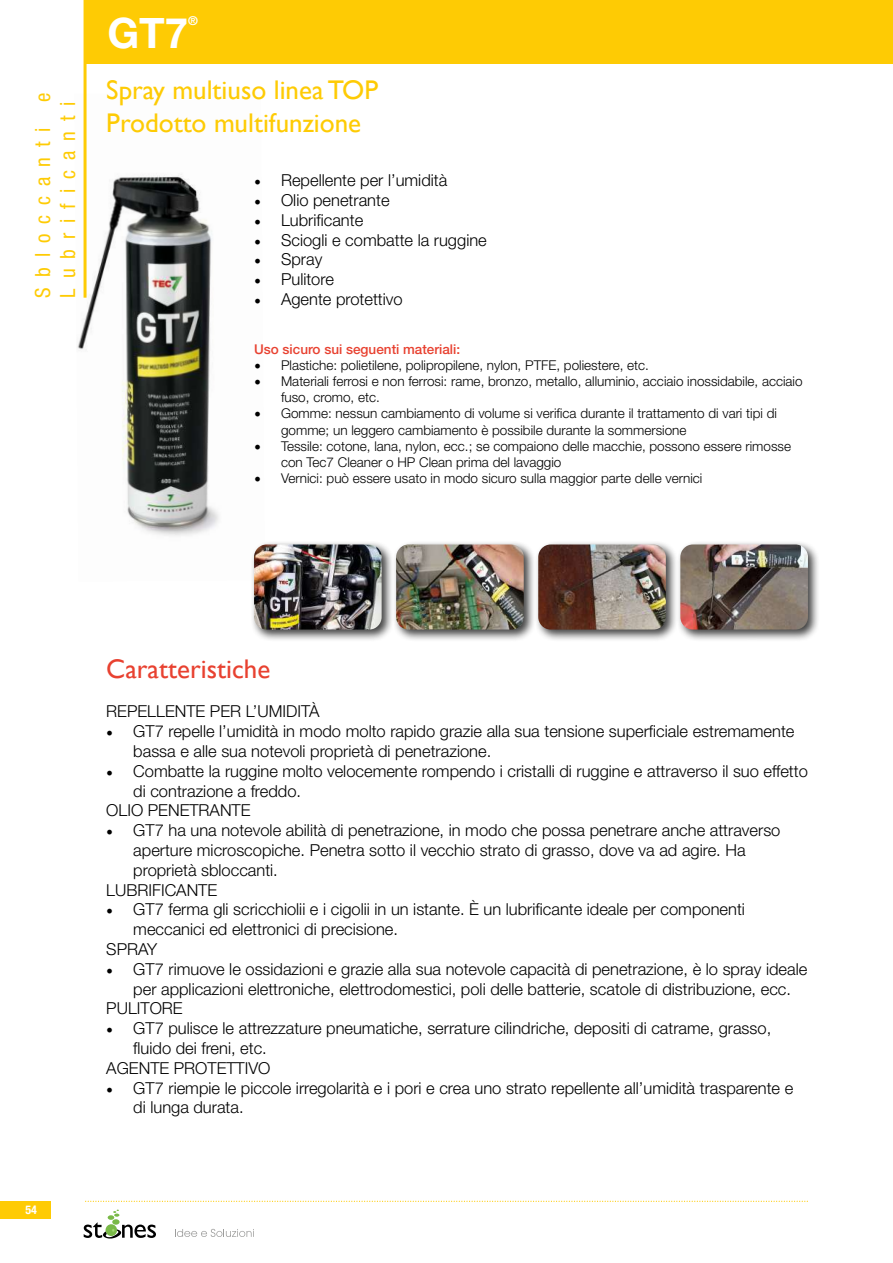
<style>
.page{position:relative;width:893px;height:1263px;background:#fff}
.page>*{position:absolute;margin:0;border:0;box-sizing:border-box;transform-origin:0 0}
.t1{font:700 42px "Helvetica Neue LT Std";color:#fff}
.t2{font:27px/32.4px "Gill Sans";color:#fecb04}
.t3{font:27px "Gill Sans";color:#e84130}
.t4{font:condensed 21px/25.2px "Helvetica Neue LT Std";letter-spacing:.475em;color:#fecb04}
.t5{font:300 16.5px/19.8px "Helvetica Neue LT Std";color:#000}
.t6{font:300 13.5px/16.2px "Helvetica Neue LT Std";color:#000}
.t7{font:500 13.5px "Helvetica Neue LT Std";color:#e84130}
.t8{font:700 12.3px "Helvetica Neue LT Std";color:#fff}
.t9{font:700 condensed 12px "Helvetica Neue LT Std";color:#fff}
.s1{font-family:"Minion Pro";font-weight:400;font-size:18px}
</style>
<div class="page">
<div style="left:0;top:1201px;width:51px;height:17px;background:#fecb04"></div>
<svg style="left:86px;top:1201px;width:722px;height:1px"></svg>
<svg style="left:84px;top:1209px;width:72px;height:29px"></svg>
<svg style="left:175px;top:1229px;width:79px;height:8px"></svg>
<img style="left:77px;top:92px;width:142px;height:444px">
<div style="left:85px;top:0;width:808px;height:64px;background:#fecb04"></div>
<hr style="left:84px;top:0;width:3px;height:298px;background:#fecb04">
<div style="left:250px;top:541px;width:144px;height:101px;background:#000;opacity:.75"></div>
<img style="left:254px;top:544px;width:128px;height:85px">
<div style="left:392px;top:541px;width:144px;height:101px;background:#000;opacity:.75"></div>
<img style="left:396px;top:544px;width:128px;height:85px">
<div style="left:534px;top:541px;width:144px;height:101px;background:#000;opacity:.75"></div>
<img style="left:538px;top:544px;width:128px;height:85px">
<div style="left:676px;top:541px;width:144px;height:101px;background:#000;opacity:.75"></div>
<img style="left:680px;top:544px;width:128px;height:85px">
<p class="t4" style="left:30px;top:298px;width:206px;rotate:-90deg">Sbloccanti e<br>Lubrificanti</p>
<h1 class="t1" style="left:107px;top:7px;width:82px">GT7</h1>
<p class="t8" style="left:188px;top:13px;width:11px">®</p>
<h2 class="t2" style="left:106px;top:75px;width:273px">Spray multiuso linea TOP<br>Prodotto multifunzione</h2>
<p class="t5" style="left:254px;top:170px;width:195px"><span class="s1">•</span> Repellente per l’umidità</p>
<p class="t5" style="left:254px;top:190px;width:137px"><span class="s1">•</span> Olio penetrante</p>
<p class="t5" style="left:254px;top:210px;width:111px"><span class="s1">•</span> Lubrificante</p>
<p class="t5" style="left:254px;top:229px;width:234px"><span class="s1">•</span> Sciogli e combatte la ruggine</p>
<p class="t5" style="left:254px;top:249px;width:70px"><span class="s1">•</span> Spray</p>
<p class="t5" style="left:254px;top:269px;width:81px"><span class="s1">•</span> Pulitore</p>
<p class="t5" style="left:254px;top:289px;width:150px"><span class="s1">•</span> Agente protettivo</p>
<p class="t7" style="left:254px;top:341px;width:208px">Uso sicuro sui seguenti materiali:</p>
<p class="t6" style="left:254px;top:357px;width:396px"><span class="s1">•</span> Plastiche: polietilene, polipropilene, nylon, PTFE, poliestere, etc.</p>
<p class="t6" style="left:281px;top:373px;width:523px;text-indent:-27px"><span class="s1">•</span> Materiali ferrosi e non ferrosi: rame, bronzo, metallo, alluminio, acciaio inossidabile, acciaio fuso, cromo, etc.</p>
<p class="t6" style="left:281px;top:405px;width:497px;text-indent:-27px"><span class="s1">•</span> Gomme: nessun cambiamento di volume si verifica durante il trattamento di vari tipi di gomme; un leggero cambiamento è possibile durante la sommersione</p>
<p class="t6" style="left:281px;top:438px;width:511px;text-indent:-27px"><span class="s1">•</span> Tessile: cotone, lana, nylon, ecc.; se compaiono delle macchie, possono essere rimosse con Tec7 Cleaner o HP Clean prima del lavaggio</p>
<p class="t6" style="left:254px;top:470px;width:450px"><span class="s1">•</span> Vernici: può essere usato in modo sicuro sulla maggior parte delle vernici</p>
<p class="t9" style="left:26px;top:1202px;width:13px">54</p>
<h2 class="t3" style="left:106px;top:653px;width:165px">Caratteristiche</h2>
<p class="t5" style="left:106px;top:701px;width:215px">REPELLENTE PER L’UMIDITÀ</p>
<p class="t5" style="left:133px;top:721px;width:663px;text-indent:-27px"><span class="s1">•</span> GT7 repelle l’umidità in modo molto rapido grazie alla sua tensione superficiale estremamente bassa e alle sua notevoli proprietà di penetrazione.</p>
<p class="t5" style="left:106px;top:761px;width:703px"><span class="s1">•</span> Combatte la ruggine molto velocemente rompendo i cristalli di ruggine e attraverso il suo effetto</p>
<p class="t5" style="left:133px;top:780px;width:169px">di contrazione a freddo.</p>
<p class="t5" style="left:106px;top:800px;width:146px">OLIO PENETRANTE</p>
<p class="t5" style="left:106px;top:820px;width:676px"><span class="s1">•</span> GT7 ha una notevole abilità di penetrazione, in modo che possa penetrare anche attraverso</p>
<p class="t5" style="left:133px;top:840px;width:614px">aperture microscopiche. Penetra sotto il vecchio strato di grasso, dove va ad agire. Ha</p>
<p class="t5" style="left:133px;top:860px;width:146px">proprietà sbloccanti.</p>
<p class="t5" style="left:106px;top:879px;width:112px">LUBRIFICANTE</p>
<p class="t5" style="left:106px;top:899px;width:640px"><span class="s1">•</span> GT7 ferma gli scricchiolii e i cigolii in un istante. È un lubrificante ideale per componenti</p>
<p class="t5" style="left:133px;top:919px;width:266px">meccanici ed elettronici di precisione.</p>
<p class="t5" style="left:106px;top:939px;width:53px">SPRAY</p>
<p class="t5" style="left:106px;top:959px;width:702px"><span class="s1">•</span> GT7 rimuove le ossidazioni e grazie alla sua notevole capacità di penetrazione, è lo spray ideale</p>
<p class="t5" style="left:133px;top:978px;width:659px">per applicazioni elettroniche, elettrodomestici, poli delle batterie, scatole di distribuzione, ecc.</p>
<p class="t5" style="left:106px;top:998px;width:78px">PULITORE</p>
<p class="t5" style="left:106px;top:1018px;width:666px"><span class="s1">•</span> GT7 pulisce le attrezzature pneumatiche, serrature cilindriche, depositi di catrame, grasso,</p>
<p class="t5" style="left:133px;top:1038px;width:135px">fluido dei freni, etc.</p>
<p class="t5" style="left:106px;top:1058px;width:166px">AGENTE PROTETTIVO</p>
<p class="t5" style="left:133px;top:1077px;width:661px;text-indent:-27px"><span class="s1">•</span> GT7 riempie le piccole irregolarità e i pori e crea uno strato repellente all’umidità trasparente e di lunga durata.</p>
</div>
